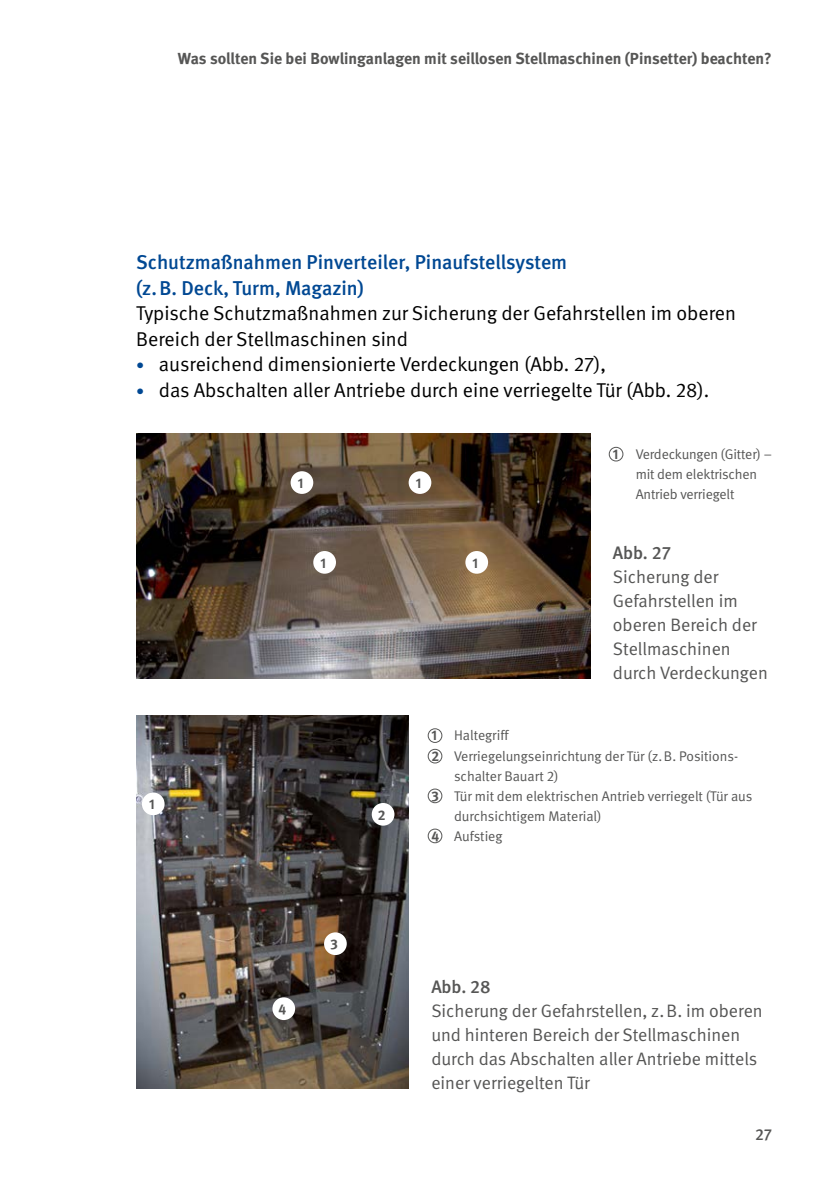
<style>
.page{position:relative;width:840px;height:1191px;background:#fff}
.page>*{position:absolute;margin:0;border:0;box-sizing:border-box;transform-origin:0 0}
.Fließtext_FT{font:20px/25.6px "DGUV Meta";color:#000}
.Überschriften_H3{font:500 20px/25.6px "DGUV Meta";color:#004893}
.t1{font:18px/24px "DGUV Meta";color:#565655}
.t2{font:500 18px "DGUV Meta";letter-spacing:-.005em;color:#565655}
.t3{font:700 16px "DGUV Meta";color:#565655}
.t4{font:500 16px "DGUV Meta";color:#565655}
.Bildunterschriften_P_Legende{font:14px/20px "DGUV Meta";letter-spacing:-.005em;color:#565655}
.Bildunterschriften_GT_Legende{font:700 14px "DGUV Meta";color:#565655}
.s1{font-size:16px;color:#004893}
.s2{font-weight:700}
</style>
<div class="page">
<img style="left:136px;top:434px;width:454px;height:244px">
<div style="left:408px;top:471px;width:23px;height:23px;background:#fff;border-radius:50%"></div>
<div style="left:465px;top:551px;width:23px;height:23px;background:#fff;border-radius:50%"></div>
<div style="left:313px;top:551px;width:23px;height:23px;background:#fff;border-radius:50%"></div>
<div style="left:290px;top:471px;width:23px;height:23px;background:#fff;border-radius:50%"></div>
<img style="left:136px;top:715px;width:272px;height:373px">
<div style="left:324px;top:932px;width:22px;height:23px;background:#fff;border-radius:50%"></div>
<div style="left:272px;top:997px;width:23px;height:23px;background:#fff;border-radius:50%"></div>
<div style="left:371px;top:803px;width:23px;height:22px;background:#fff;border-radius:50%"></div>
<div style="left:142px;top:792px;width:22px;height:23px;background:#fff;border-radius:50%"></div>
<div style="left:427px;top:728px;width:15px;height:14px;border:1px solid #565655;border-radius:50%"></div>
<div style="left:608px;top:447px;width:14px;height:14px;border:1px solid #565655;border-radius:50%"></div>
<div style="left:427px;top:749px;width:15px;height:14px;border:1px solid #565655;border-radius:50%"></div>
<div style="left:427px;top:789px;width:15px;height:14px;border:1px solid #565655;border-radius:50%"></div>
<div style="left:427px;top:829px;width:15px;height:14px;border:1px solid #565655;border-radius:50%"></div>
<p class="t3" style="left:178px;top:49px;width:595px">Was sollten Sie bei Bowlinganlagen mit seillosen Stellmaschinen (Pinsetter) beachten?</p>
<h3 class="Überschriften_H3" style="left:136px;top:250px;width:432px">Schutzmaßnahmen Pinverteiler, Pinaufstellsystem (z.B. Deck, Turm, Magazin)</h3>
<p class="Fließtext_FT" style="left:136px;top:301px;width:601px">Typische Schutzmaßnahmen zur Sicherung der Gefahrstellen im oberen<br>Bereich der Stellmaschinen sind</p>
<p class="Fließtext_FT" style="left:136px;top:352px;width:471px"><span class="s1">•</span> ausreichend dimensionierte Verdeckungen (Abb. 27),</p>
<p class="Fließtext_FT" style="left:136px;top:378px;width:574px"><span class="s1">•</span> das Abschalten aller Antriebe durch eine verriegelte Tür (Abb. 28).</p>
<p class="Bildunterschriften_GT_Legende" style="left:149px;top:796px;width:7px">1</p>
<p class="Bildunterschriften_GT_Legende" style="left:297px;top:474px;width:7px">1</p>
<p class="Bildunterschriften_GT_Legende" style="left:415px;top:474px;width:7px">1</p>
<p class="Bildunterschriften_GT_Legende" style="left:320px;top:554px;width:7px">1</p>
<p class="Bildunterschriften_GT_Legende" style="left:472px;top:554px;width:7px">1</p>
<p class="Bildunterschriften_P_Legende" style="left:635px;top:444px;width:138px;text-indent:-23px"><span class="s2">1</span> Verdeckungen (Gitter) – mit dem elektrischen<br>Antrieb verriegelt</p>
<p class="t2" style="left:612px;top:542px;width:59px">Abb. 27</p>
<p class="t1" style="left:612px;top:565px;width:156px">Sicherung der<br>Gefahrstellen im oberen Bereich der<br>Stellmaschinen durch Verdeckungen</p>
<p class="Bildunterschriften_GT_Legende" style="left:377px;top:806px;width:9px">2</p>
<p class="Bildunterschriften_P_Legende" style="left:431px;top:726px;width:79px"><span class="s2">1</span> Haltegriff</p>
<p class="Bildunterschriften_P_Legende" style="left:454px;top:746px;width:285px;text-indent:-23px"><span class="s2">2</span> Verriegelungseinrichtung der Tür (z.B. Positions&shy;schalter Bauart 2)</p>
<p class="Bildunterschriften_P_Legende" style="left:454px;top:786px;width:300px;text-indent:-23px"><span class="s2">3</span> Tür mit dem elektrischen Antrieb verriegelt (Tür aus durchsichtigem Material)</p>
<p class="Bildunterschriften_P_Legende" style="left:431px;top:826px;width:73px"><span class="s2">4</span> Aufstieg</p>
<p class="Bildunterschriften_GT_Legende" style="left:278px;top:1000px;width:9px">4</p>
<p class="Bildunterschriften_GT_Legende" style="left:330px;top:935px;width:9px">3</p>
<p class="t2" style="left:431px;top:976px;width:61px">Abb. 28</p>
<p class="t1" style="left:431px;top:999px;width:333px">Sicherung der Gefahrstellen, z.B. im oberen und hinteren Bereich der Stellmaschinen durch das Abschalten aller Antriebe mittels einer verriegelten Tür</p>
<p class="t4" style="left:754px;top:1124px;width:18px">27</p>
</div>
